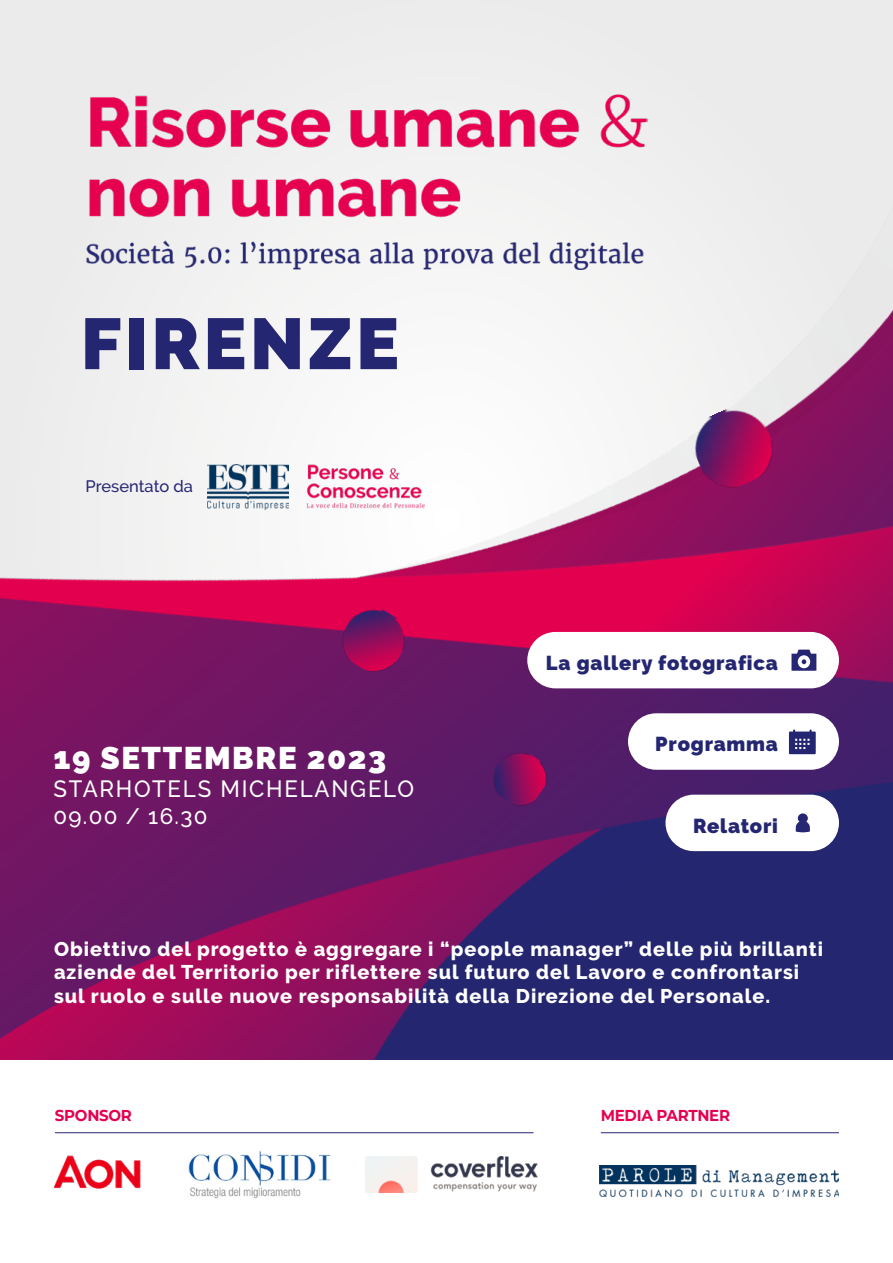
<style>
.page{position:relative;width:893px;height:1263px;background:#fff}
.page>*{position:absolute;margin:0;border:0;box-sizing:border-box;transform-origin:0 0}
.t1{font:900 71.85px "Raleway";letter-spacing:.05em;color:#252672}
.t2{font:900 31.2px "Raleway";letter-spacing:.05em;color:#fff}
.t3{font:500 23.4px "Raleway";letter-spacing:.08em;color:#fff;scale:.95 1}
.t4{font:500 22.35px "Raleway";letter-spacing:.06em;color:#fff}
.t5{font:900 20.1px "Raleway";letter-spacing:.04em;color:#252672}
.t6{font:800 19.8px/23.9px "Raleway";letter-spacing:.05em;color:#fff}
.t7{font:500 16.5px "Raleway";color:#262673}
.t8{font:700 15.75px "Montserrat";letter-spacing:-.02em;color:#e50050;scale:.95 1}
</style>
<div class="page">
<img style="left:0;top:0;width:893px;height:1059px">
<img style="left:483px;top:741px;width:72px;height:73px">
<img style="left:332px;top:598px;width:84px;height:84px">
<img style="left:683px;top:397px;width:101px;height:101px">
<div style="left:628px;top:713px;width:211px;height:57px;background:#fff;border-radius:28px"></div>
<svg style="left:789px;top:729px;width:27px;height:25px"></svg>
<img style="left:85px;top:87px;width:562px;height:183px">
<div style="left:665px;top:795px;width:174px;height:56px;background:#fff;border-radius:28px"></div>
<svg style="left:796px;top:813px;width:14px;height:20px"></svg>
<div style="left:527px;top:632px;width:312px;height:56px;background:#fff;border-radius:28px"></div>
<svg style="left:791px;top:650px;width:25px;height:21px"></svg>
<img style="left:207px;top:465px;width:81px;height:45px">
<img style="left:307px;top:459px;width:130px;height:57px">
<img style="left:600px;top:1165px;width:239px;height:31px">
<hr style="left:601px;top:1132px;width:238px;height:1px;background:#252672">
<hr style="left:55px;top:1132px;width:478px;height:1px;background:#252672">
<img style="left:54px;top:1155px;width:87px;height:34px">
<img style="left:188px;top:1151px;width:143px;height:48px">
<img style="left:365px;top:1156px;width:173px;height:36px">
<h1 class="t1" style="left:81px;top:302px;width:320px">FIRENZE</h1>
<p class="t7" style="left:85px;top:477px;width:109px">Presentato da</p>
<h2 class="t2" style="left:53px;top:740px;width:334px">19 SETTEMBRE 2023</h2>
<p class="t3" style="left:53px;top:775px;width:381px">STARHOTELS MICHELANGELO</p>
<p class="t4" style="left:53px;top:803px;width:156px">09.00 / 16.30</p>
<p class="t5" style="left:546px;top:651px;width:233px">La gallery fotografica</p>
<p class="t5" style="left:655px;top:732px;width:124px">Programma</p>
<p class="t5" style="left:693px;top:814px;width:86px">Relatori</p>
<p class="t6" style="left:54px;top:937px;width:771px">Obiettivo del progetto è aggregare i “people manager” delle più brillanti aziende del Territorio per riflettere sul futuro del Lavoro e confrontarsi sul ruolo e sulle nuove responsabilità della Direzione del Personale.</p>
<p class="t8" style="left:55px;top:1105px;width:83px">SPONSOR</p>
<p class="t8" style="left:601px;top:1105px;width:138px">MEDIA PARTNER</p>
</div>
